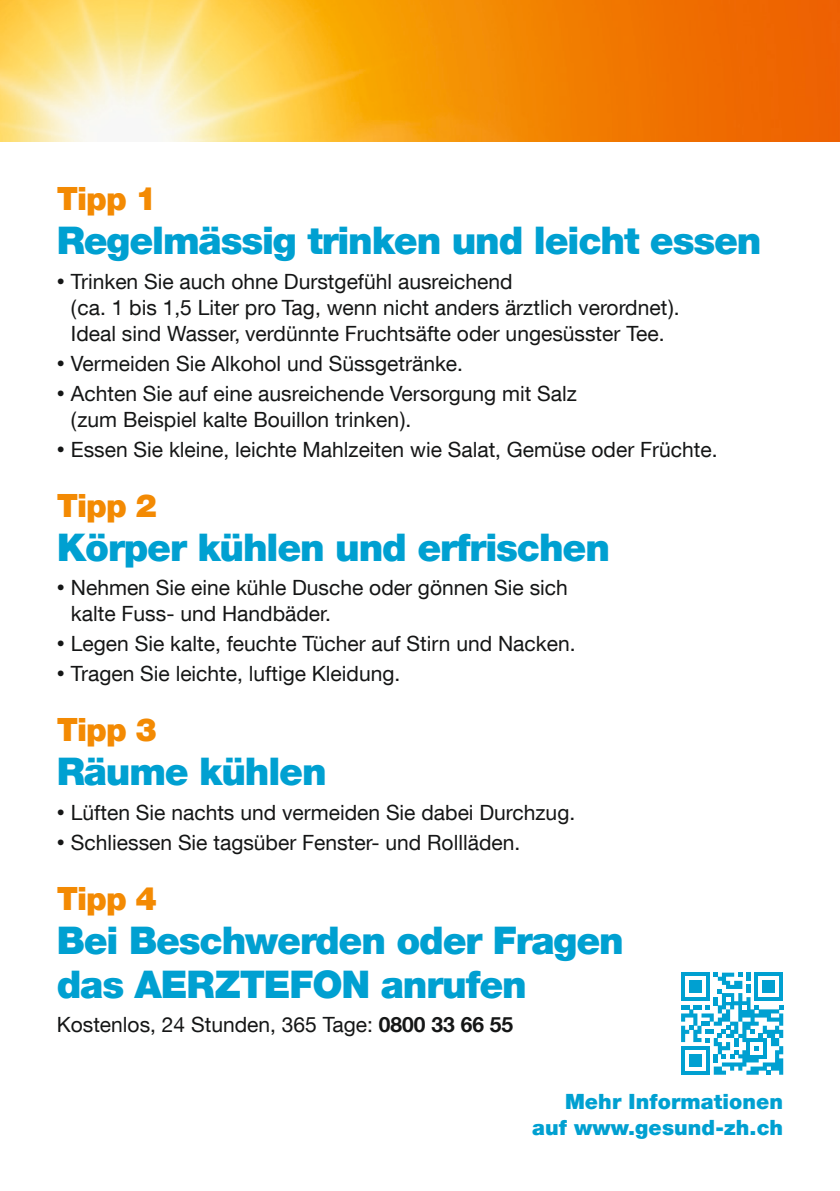
<style>
.page{position:relative;width:840px;height:1191px;background:#fff}
.page>*{position:absolute;margin:0;border:0;box-sizing:border-box;transform-origin:0 0}
.t1{font:900 38px/44px "Helvetica Neue LT Com";letter-spacing:-.03em;color:#00a0d1}
.t2{font:900 32px "Helvetica Neue LT Com";letter-spacing:-.03em;color:#f38a03}
.t3{font:21px/26px "Helvetica Neue LT Com";color:#151616}
.t4{font:900 21px/26px "Helvetica Neue LT Com";letter-spacing:.005em;color:#00a0d1;text-align:right}
.s1{font-size:16px}
.s2{font-weight:700}
</style>
<div class="page">
<img style="left:0;top:0;width:839px;height:142px">
<svg style="left:681px;top:972px;width:101px;height:102px"></svg>
<h2 class="t2" style="left:57px;top:179px;width:102px">Tipp 1</h2>
<h1 class="t1" style="left:57px;top:218px;width:706px">Regelmässig trinken und leicht essen</h1>
<p class="t3" style="left:71px;top:267px;width:610px;text-indent:-14px"><span class="s1">•</span> Trinken Sie auch ohne Durstgefühl ausreichend<br>(ca. 1 bis 1,5 Liter pro Tag, wenn nicht anders ärztlich verordnet).<br>Ideal sind Wasser, verdünnte Fruchtsäfte oder ungesüsster Tee.</p>
<p class="t3" style="left:57px;top:349px;width:407px"><span class="s1">•</span> Vermeiden Sie Alkohol und Süssgetränke.</p>
<p class="t3" style="left:71px;top:379px;width:507px;text-indent:-14px"><span class="s1">•</span> Achten Sie auf eine ausreichende Versorgung mit Salz (zum Beispiel kalte Bouillon trinken).</p>
<p class="t3" style="left:57px;top:435px;width:662px"><span class="s1">•</span> Essen Sie kleine, leichte Mahlzeiten wie Salat, Gemüse oder Früchte.</p>
<h2 class="t2" style="left:57px;top:486px;width:102px">Tipp 2</h2>
<h1 class="t1" style="left:57px;top:525px;width:554px">Körper kühlen und erfrischen</h1>
<p class="t3" style="left:71px;top:574px;width:498px;text-indent:-14px"><span class="s1">•</span> Nehmen Sie eine kühle Dusche oder gönnen Sie sich kalte Fuss- und Handbäder.</p>
<p class="t3" style="left:57px;top:630px;width:520px"><span class="s1">•</span> Legen Sie kalte, feuchte Tücher auf Stirn und Nacken.</p>
<p class="t3" style="left:57px;top:660px;width:345px"><span class="s1">•</span> Tragen Sie leichte, luftige Kleidung.</p>
<h2 class="t2" style="left:57px;top:710px;width:102px">Tipp 3</h2>
<h1 class="t1" style="left:57px;top:749px;width:271px">Räume kühlen</h1>
<p class="t3" style="left:57px;top:798px;width:519px"><span class="s1">•</span> Lüften Sie nachts und vermeiden Sie dabei Durchzug.</p>
<p class="t3" style="left:57px;top:828px;width:465px"><span class="s1">•</span> Schliessen Sie tagsüber Fenster- und Rollläden.</p>
<h2 class="t2" style="left:57px;top:878px;width:102px">Tipp 4</h2>
<h1 class="t1" style="left:57px;top:917px;width:568px">Bei Beschwerden oder Fragen das AERZTEFON anrufen</h1>
<p class="t3" style="left:57px;top:1011px;width:458px">Kostenlos, 24 Stunden, 365 Tage: <span class="s2">0800 33 66 55</span></p>
<p class="t4" style="left:531px;top:1088px;width:252px">Mehr Informationen auf www.gesund-zh.ch</p>
</div>
